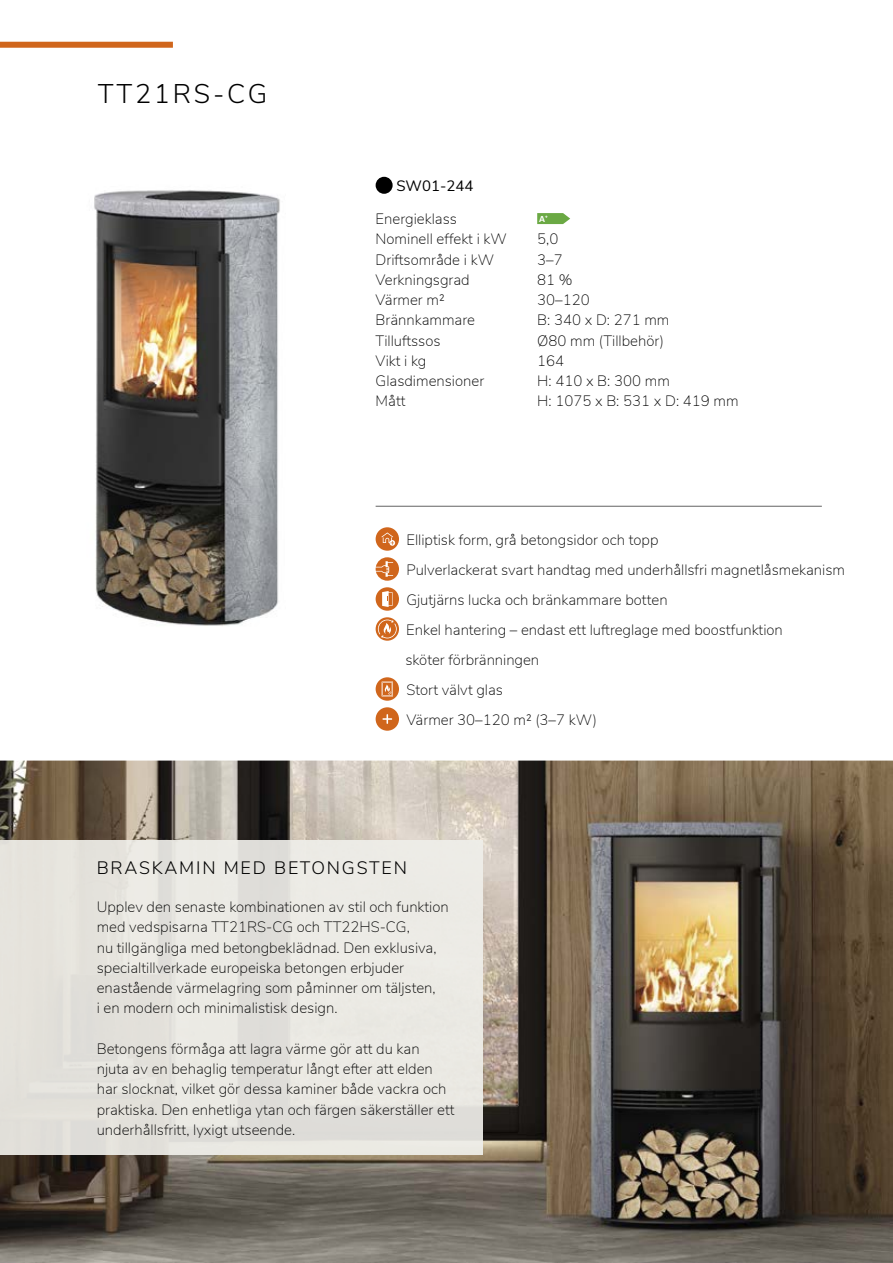
<style>
.page{position:relative;width:893px;height:1263px;background:#fff}
.page>*{position:absolute;margin:0;border:0;box-sizing:border-box;transform-origin:0 0}
.t1{font:300 27px "Nunito Sans";letter-spacing:.1em;color:#000}
.t2{font:300 18px "Nunito Sans";letter-spacing:.1em;color:#000}
.t3{font:200 15px/20.2px "Nunito Sans";color:#000}
.t4{font:15px "Nunito Sans";color:#000}
.t5{font:700 8.4px "Univers";color:#fff}
</style>
<div class="page">
<div style="left:0;top:42px;width:173px;height:6px;background:#d0661c"></div>
<img style="left:94px;top:190px;width:186px;height:436px">
<img style="left:0;top:760px;width:893px;height:503px">
<hr style="left:376px;top:506px;width:446px;height:1px;background:#636363">
<img style="left:0;top:841px;width:483px;height:314px">
<svg style="left:376px;top:527px;width:23px;height:24px"></svg>
<svg style="left:376px;top:557px;width:23px;height:24px"></svg>
<svg style="left:376px;top:587px;width:23px;height:24px"></svg>
<svg style="left:376px;top:617px;width:23px;height:24px"></svg>
<svg style="left:376px;top:677px;width:23px;height:24px"></svg>
<svg style="left:376px;top:707px;width:23px;height:24px"></svg>
<div style="left:376px;top:177px;width:17px;height:17px;background:#000;border-radius:50%"></div>
<svg style="left:537px;top:213px;width:33px;height:11px"></svg>
<h1 class="t1" style="left:98px;top:74px;width:171px">TT21RS-CG</h1>
<p class="t4" style="left:396px;top:175px;width:78px">SW01-244</p>
<p class="t3" style="left:376px;top:208px;width:83px">Energieklass</p>
<p class="t5" style="left:539px;top:214px;width:10px">A<sup>+</sup></p>
<p class="t3" style="left:376px;top:228px;width:133px">Nominell effekt i kW</p>
<p class="t3" style="left:537px;top:228px;width:23px">5,0</p>
<p class="t3" style="left:376px;top:249px;width:120px">Driftsområde i kW</p>
<p class="t3" style="left:537px;top:249px;width:27px">3–7</p>
<p class="t3" style="left:376px;top:269px;width:96px">Verkningsgrad</p>
<p class="t3" style="left:537px;top:269px;width:37px">81 %</p>
<p class="t3" style="left:376px;top:289px;width:71px">Värmer m²</p>
<p class="t3" style="left:537px;top:289px;width:54px">30–120</p>
<p class="t3" style="left:376px;top:309px;width:101px">Brännkammare</p>
<p class="t3" style="left:537px;top:309px;width:134px">B: 340 x D: 271 mm</p>
<p class="t3" style="left:376px;top:330px;width:66px">Tilluftssos</p>
<p class="t3" style="left:537px;top:330px;width:128px">Ø80 mm (Tillbehör)</p>
<p class="t3" style="left:376px;top:350px;width:52px">Vikt i kg</p>
<p class="t3" style="left:537px;top:350px;width:28px">164</p>
<p class="t3" style="left:376px;top:370px;width:110px">Glasdimensioner</p>
<p class="t3" style="left:537px;top:370px;width:134px">H: 410 x B: 300 mm</p>
<p class="t3" style="left:376px;top:390px;width:32px">Mått</p>
<p class="t3" style="left:537px;top:390px;width:203px">H: 1075 x B: 531 x D: 419 mm</p>
<p class="t3" style="left:405px;top:524px;width:441px;line-height:30px">Elliptisk form, grå betongsidor och topp<br>Pulverlackerat svart handtag med underhållsfri magnetlåsmekanism Gjutjärns lucka och bränkammare botten<br>Enkel hantering – endast ett luftreglage med boostfunktion<br>sköter förbränningen<br>Stort välvt glas<br>Värmer 30–120 m² (3–7 kW)</p>
<p class="t2" style="left:97px;top:854px;width:312px">BRASKAMIN MED BETONGSTEN</p>
<p class="t3" style="left:97px;top:896px;width:354px">Upplev den senaste kombinationen av stil och funktion med vedspisarna TT21RS-CG och TT22HS-CG,<br>nu tillgängliga med betongbeklädnad. Den exklusiva, specialtillverkade europeiska betongen erbjuder enastående värmelagring som påminner om täljsten,<br>i en modern och minimalistisk design.</p>
<p class="t3" style="left:97px;top:1038px;width:359px">Betongens förmåga att lagra värme gör att du kan njuta av en behaglig temperatur långt efter att elden har slocknat, vilket gör dessa kaminer både vackra och praktiska. Den enhetliga ytan och färgen säkerställer ett underhållsfritt, lyxigt utseende.</p>
</div>
